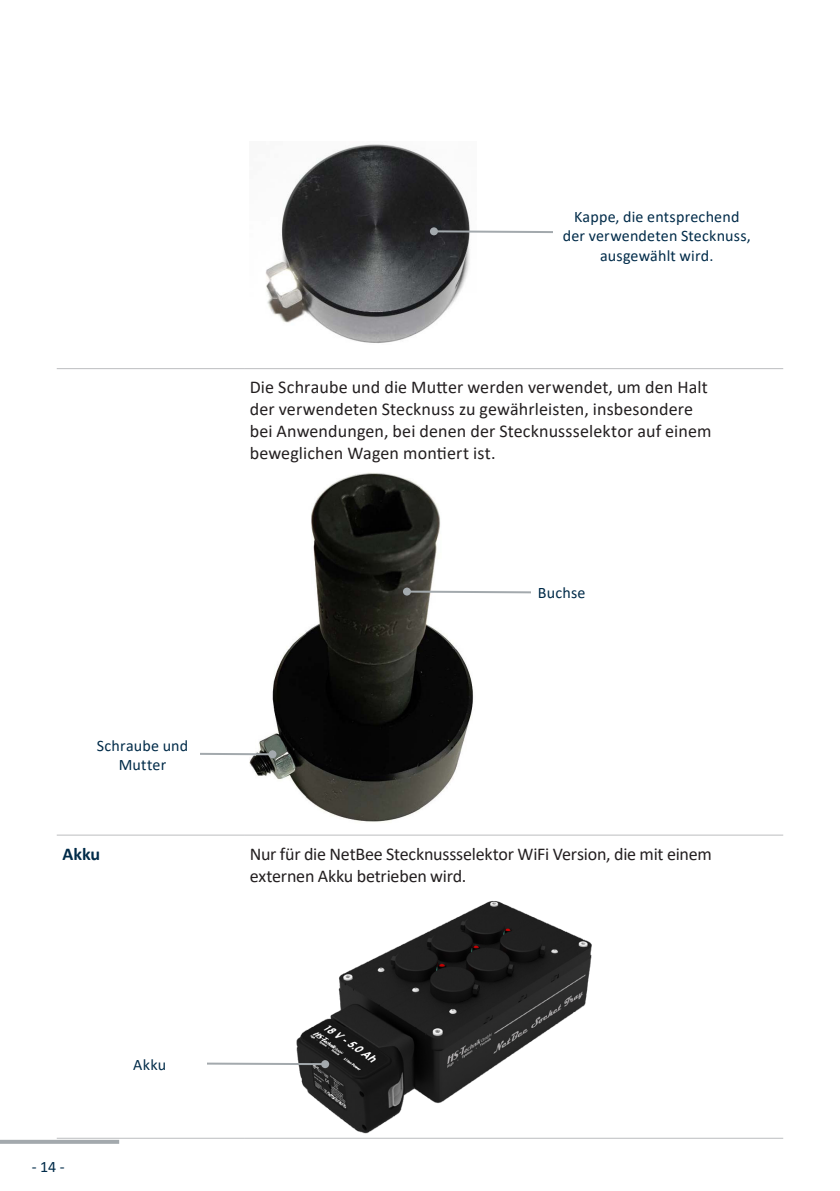
<style>
.page{position:relative;width:840px;height:1191px;background:#fff}
.page>*{position:absolute;margin:0;border:0;box-sizing:border-box;transform-origin:0 0}
.Text_BA{font:18px/21.8px "Calibri";letter-spacing:.005em;color:#231f20}
.Text_BA-2{font:18px/22px "Calibri";letter-spacing:-.015em;color:#231f20}
.t1{font:700 18px "Calibri";color:#002b49}
.Text_BA-3{font:16px/19.2px "Calibri";letter-spacing:.01em;color:#002b49;text-align:center}
</style>
<div class="page">
<svg style="left:0;top:1139px;width:119px;height:4px"></svg>
<hr style="left:57px;top:368px;width:187px;height:1px;background:#bcbdc0">
<hr style="left:244px;top:368px;width:538px;height:1px;background:#bcbdc0">
<hr style="left:57px;top:1137px;width:187px;height:1px;background:#bcbdc0">
<hr style="left:244px;top:1137px;width:538px;height:1px;background:#bcbdc0">
<hr style="left:57px;top:834px;width:187px;height:1px;background:#bcbdc0">
<hr style="left:244px;top:834px;width:538px;height:1px;background:#bcbdc0">
<img style="left:266px;top:144px;width:204px;height:199px">
<img style="left:249px;top:473px;width:224px;height:349px">
<img style="left:296px;top:901px;width:296px;height:233px">
<svg style="left:436px;top:229px;width:116px;height:5px"></svg>
<div style="left:429px;top:227px;width:8px;height:8px;background:#a3a9ad;border-radius:50%"></div>
<svg style="left:410px;top:589px;width:121px;height:5px"></svg>
<div style="left:403px;top:587px;width:8px;height:8px;background:#a3a9ad;border-radius:50%"></div>
<svg style="left:200px;top:751px;width:69px;height:5px"></svg>
<div style="left:268px;top:750px;width:8px;height:8px;background:#a3a9ad;border-radius:50%"></div>
<svg style="left:207px;top:1061px;width:115px;height:5px"></svg>
<div style="left:321px;top:1060px;width:8px;height:8px;background:#a3a9ad;border-radius:50%"></div>
<p class="Text_BA-3" style="left:562px;top:207px;width:189px">Kappe, die entsprechend der verwendeten Stecknuss, ausgewählt wird.</p>
<p class="Text_BA" style="left:249px;top:376px;width:463px">Die Schraube und die Mutter werden verwendet, um den Halt der verwendeten Stecknuss zu gewährleisten, insbesondere bei Anwendungen, bei denen der Stecknussselektor auf einem beweglichen Wagen montiert ist.</p>
<p class="Text_BA-3" style="left:97px;top:735px;width:93px">Schraube und<br>Mutter</p>
<p class="Text_BA-3" style="left:537px;top:582px;width:49px">Buchse</p>
<p class="t1" style="left:62px;top:841px;width:39px">Akku</p>
<p class="Text_BA-2" style="left:249px;top:842px;width:463px">Nur für die NetBee Stecknussselektor WiFi Version, die mit einem externen Akku betrieben wird.</p>
<p class="Text_BA-3" style="left:32px;top:1156px;width:35px">- 14 -</p>
<p class="Text_BA-3" style="left:133px;top:1054px;width:34px">Akku</p>
</div>
